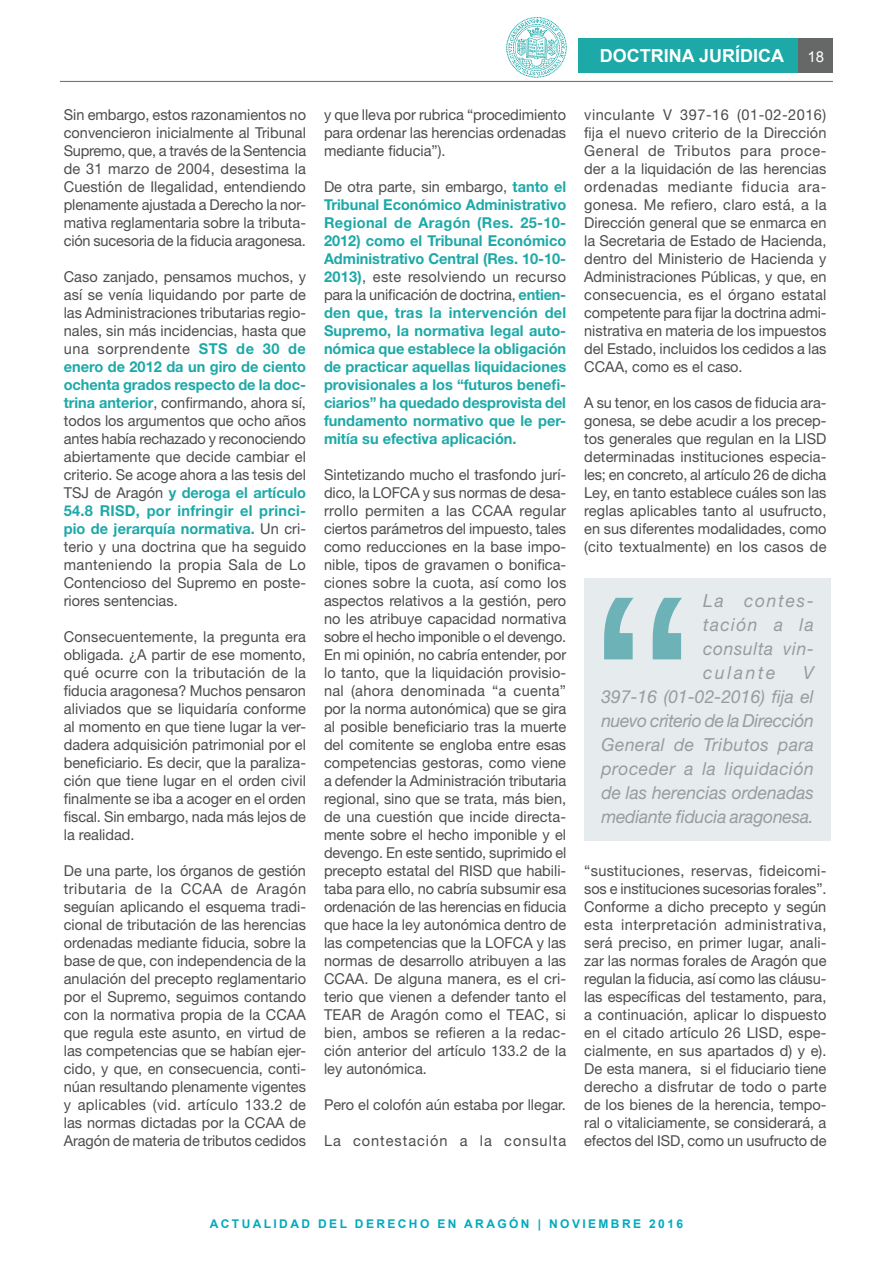
<style>
.page{position:relative;width:893px;height:1263px;background:#fff}
.page>*{position:absolute;margin:0;border:0;box-sizing:border-box;transform-origin:0 0}
.t1{font:italic 18px/24px "Helvetica Neue LT Std";color:#999b9c;text-align:justify}
.t2{font:700 18px "Arial";color:#fff}
.t3{font:15px/18px "Helvetica Neue LT Std";color:#4b4d4d;text-align:justify}
.t4{font:700 15px/18px "Helvetica Neue LT Std";color:#1da9a8;text-align:justify}
.t5{font:15px "Helvetica Neue LT Std";letter-spacing:.065em;color:#4b4d4d}
.t6{font:15px "Arial";color:#fff}
.t7{font:700 12px "Arial";letter-spacing:.2em;color:#00aabf}
.s1{font-weight:700;color:#1da9a8}
.s2{font-weight:400;color:#4b4d4d}
</style>
<div class="page">
<svg style="left:506px;top:17px;width:61px;height:61px"></svg>
<div style="left:578px;top:38px;width:220px;height:35px;background:#1da9a8"></div>
<div style="left:584px;top:578px;width:247px;height:262px;background:#e6ebee"></div>
<svg style="left:604px;top:598px;width:78px;height:61px"></svg>
<div style="left:798px;top:38px;width:35px;height:35px;background:#666767"></div>
<hr style="left:60px;top:81px;width:773px;height:1px;background:#73776c">
<p class="t2" style="left:600px;top:44px;width:186px">DOCTRINA JURÍDICA</p>
<p class="t6" style="left:807px;top:47px;width:18px">18</p>
<p class="t3" style="left:64px;top:106px;width:244px">Sin embargo, estos razonamientos no convencieron inicialmente al Tribunal Supremo, que, a través de la Sentencia de 31 marzo de 2004, desestima la Cuestión de Ilegalidad, entendiendo plenamente ajustada a Derecho la nor&shy;mativa reglamentaria sobre la tributa&shy;ción sucesoria de la fiducia aragonesa.</p>
<p class="t3" style="left:64px;top:268px;width:244px">Caso zanjado, pensamos muchos, y así se venía liquidando por parte de las Administraciones tributarias regio&shy;nales, sin más incidencias, hasta que una sorprendente <span class="s1">STS de 30 de enero de 2012 da un giro de ciento ochenta grados respecto de la doc&shy;trina anterior</span>, confirmando, ahora sí, todos los argumentos que ocho años antes había rechazado y reconociendo abiertamente que decide cambiar el criterio. Se acoge ahora a las tesis del TSJ de Aragón <span class="s1">y deroga el artículo 54.8 RISD, por infringir el princi&shy;pio de jerarquía normativa.</span> Un cri&shy;terio y una doctrina que ha seguido manteniendo la propia Sala de Lo Contencioso del Supremo en poste&shy;riores sentencias.</p>
<p class="t3" style="left:64px;top:628px;width:244px">Consecuentemente, la pregunta era obligada. ¿A partir de ese momento, qué ocurre con la tributación de la fiducia aragonesa? Muchos pensaron aliviados que se liquidaría conforme al momento en que tiene lugar la ver&shy;dadera adquisición patrimonial por el beneficiario. Es decir, que la paraliza&shy;ción que tiene lugar en el orden civil finalmente se iba a acoger en el orden fiscal. Sin embargo, nada más lejos de la realidad.</p>
<p class="t3" style="left:64px;top:862px;width:244px">De una parte, los órganos de gestión tributaria de la CCAA de Aragón seguían aplicando el esquema tradi&shy;cional de tributación de las herencias ordenadas mediante fiducia, sobre la base de que, con independencia de la anulación del precepto reglamentario por el Supremo, seguimos contando con la normativa propia de la CCAA que regula este asunto, en virtud de las competencias que se habían ejer&shy;cido, y que, en consecuencia, conti&shy;núan resultando plenamente vigentes y aplicables (vid. artículo 133.2 de las normas dictadas por la CCAA de Aragón de materia de tributos cedidos</p>
<p class="t3" style="left:324px;top:106px;width:244px">y que lleva por rubrica “procedimiento para ordenar las herencias ordenadas mediante fiducia”).</p>
<p class="t4" style="left:324px;top:177px;width:244px"><span class="s2">De otra parte, sin embargo,</span> tanto el Tribunal Económico Administrativo Regional de Aragón (Res. 25-10- 2012) como el Tribunal Económico Administrativo Central (Res. 10-10- 2013)<span class="s2">, este resolviendo un recurso para la unificación de doctrina,</span> entien&shy;den que, tras la intervención del Supremo, la normativa legal auto&shy;nómica que establece la obligación de practicar aquellas liquidaciones provisionales a los “futuros benefi&shy;ciarios” ha quedado desprovista del fundamento normativo que le per&shy;mitía su efectiva aplicación.</p>
<p class="t3" style="left:324px;top:466px;width:244px">Sintetizando mucho el trasfondo jurí&shy;dico, la LOFCA y sus normas de desa&shy;rrollo permiten a las CCAA regular ciertos parámetros del impuesto, tales como reducciones en la base impo&shy;nible, tipos de gravamen o bonifica&shy;ciones sobre la cuota, así como los aspectos relativos a la gestión, pero no les atribuye capacidad normativa sobre el hecho imponible o el devengo.<br>En mi opinión, no cabría entender, por lo tanto, que la liquidación provisio&shy;nal (ahora denominada “a cuenta” por la norma autonómica) que se gira al posible beneficiario tras la muerte del comitente se engloba entre esas competencias gestoras, como viene a defender la Administración tributaria regional, sino que se trata, más bien, de una cuestión que incide directa&shy;mente sobre el hecho imponible y el devengo. En este sentido, suprimido el precepto estatal del RISD que habili&shy;taba para ello, no cabría subsumir esa ordenación de las herencias en fiducia que hace la ley autonómica dentro de las competencias que la LOFCA y las normas de desarrollo atribuyen a las CCAA. De alguna manera, es el cri&shy;terio que vienen a defender tanto el TEAR de Aragón como el TEAC, si bien, ambos se refieren a la redac&shy;ción anterior del artículo 133.2 de la ley autonómica.</p>
<p class="t3" style="left:324px;top:1096px;width:243px">Pero el colofón aún estaba por llegar.</p>
<p class="t5" style="left:324px;top:1132px;width:244px">La contestación a la consulta</p>
<p class="t3" style="left:584px;top:106px;width:244px">vinculante V 397-16 (01-02-2016) fija el nuevo criterio de la Dirección General de Tributos para proce&shy;der a la liquidación de las herencias ordenadas mediante fiducia ara&shy;gonesa. Me refiero, claro está, a la Dirección general que se enmarca en la Secretaria de Estado de Hacienda, dentro del Ministerio de Hacienda y Administraciones Públicas, y que, en consecuencia, es el órgano estatal competente para fijar la doctrina admi&shy;nistrativa en materia de los impuestos del Estado, incluidos los cedidos a las CCAA, como es el caso.</p>
<p class="t3" style="left:584px;top:394px;width:244px">A su tenor, en los casos de fiducia ara&shy;gonesa, se debe acudir a los precep&shy;tos generales que regulan en la LISD determinadas instituciones especia&shy;les; en concreto, al artículo 26 de dicha Ley, en tanto establece cuáles son las reglas aplicables tanto al usufructo, en sus diferentes modalidades, como (cito textualmente) en los casos de</p>
<p class="t1" style="left:703px;top:589px;width:112px">La contes&shy;tación a la consulta vin&shy;culante</p>
<p class="t1" style="left:601px;top:661px;width:214px;text-indent:202px">V 397-16 (01-02-2016) fija el nuevo criterio de la Dirección General de Tributos para proceder a la liquidación de las herencias ordenadas mediante fiducia aragonesa.</p>
<p class="t3" style="left:584px;top:862px;width:244px">“sustituciones, reservas, fideicomi&shy;sos e instituciones sucesorias forales”.<br>Conforme a dicho precepto y según esta interpretación administrativa, será preciso, en primer lugar, anali&shy;zar las normas forales de Aragón que regulan la fiducia, así como las cláusu&shy;las específicas del testamento, para, a continuación, aplicar lo dispuesto en el citado artículo 26 LISD, espe&shy;cialmente, en sus apartados d) y e).<br>De esta manera, si el fiduciario tiene derecho a disfrutar de todo o parte de los bienes de la herencia, tempo&shy;ral o vitaliciamente, se considerará, a efectos del ISD, como un usufructo de</p>
<p class="t7" style="left:210px;top:1216px;width:475px">ACTUALIDAD DEL DERECHO EN ARAGÓN | NOVIEMBRE 2016</p>
</div>
